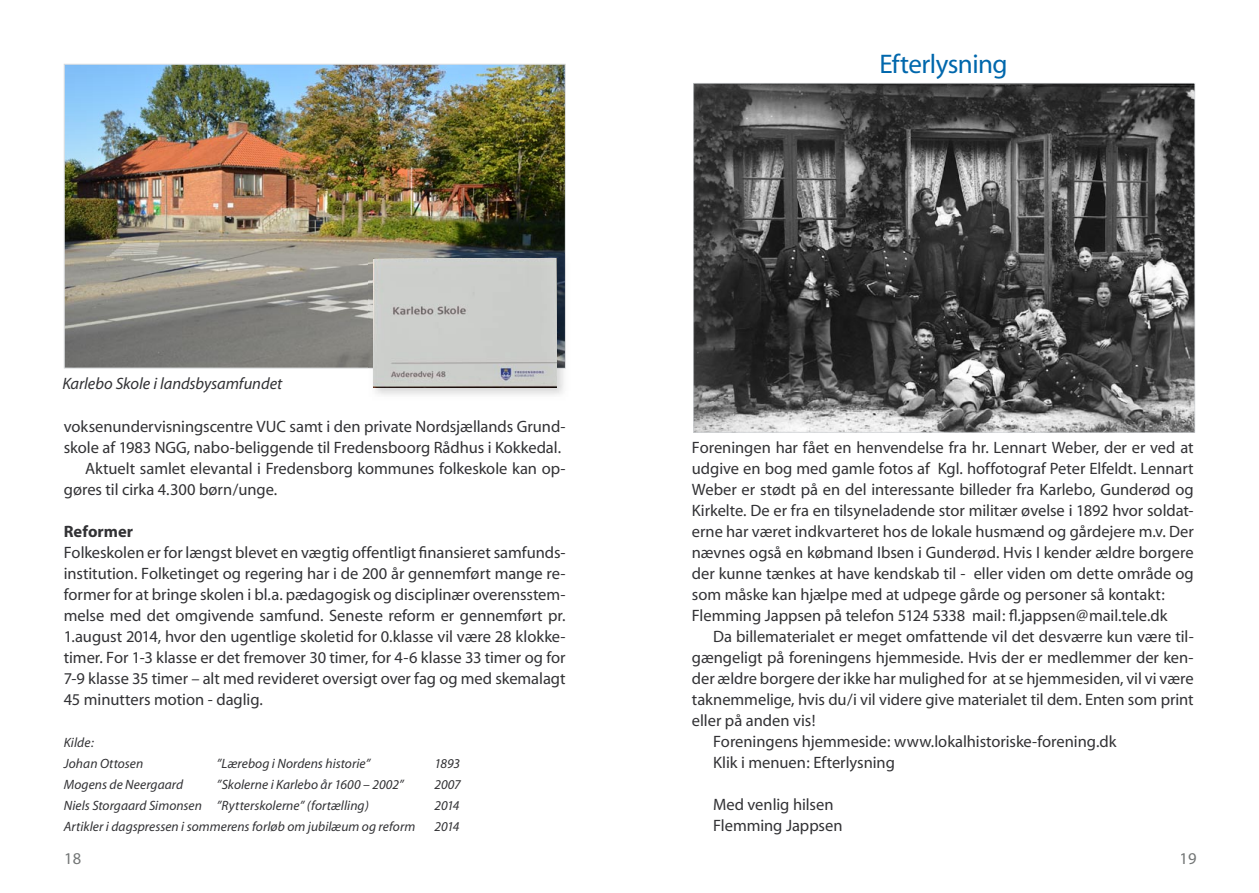
<style>
.page{position:relative;width:1259px;height:893px;background:#fff}
.page>*{position:absolute;margin:0;border:0;box-sizing:border-box;transform-origin:0 0}
.t1{font:27px "Myriad";letter-spacing:-.02em;color:#0067ac}
.t2{font:16.5px/21px "Myriad";color:#323235}
.t3{font:italic 16.5px "Myriad";letter-spacing:-.005em;color:#323235}
.t4{font:700 16.5px "Myriad";color:#323235}
.t5{font:16.5px "Myriad";color:#737676}
.t6{font:italic 13.5px/21px "Myriad";letter-spacing:.005em;color:#323235}
</style>
<div class="page">
<img style="left:64px;top:64px;width:502px;height:305px">
<img style="left:373px;top:369px;width:191px;height:26px">
<img style="left:368px;top:253px;width:198px;height:116px">
<img style="left:374px;top:258px;width:182px;height:130px">
<img style="left:694px;top:84px;width:500px;height:348px">
<hr style="left:693px;top:83px;width:1px;height:349px;background:#d0d3d6">
<hr style="left:693px;top:432px;width:501px;height:1px;background:#d0d3d6">
<hr style="left:1194px;top:83px;width:1px;height:349px;background:#d0d3d6">
<hr style="left:693px;top:83px;width:501px;height:1px;background:#d0d3d6">
<p class="t3" style="left:62px;top:375px;width:221px">Karlebo Skole i landsbysamfundet</p>
<p class="t2" style="left:64px;top:417px;width:503px">voksenundervisningscentre VUC samt i den private Nordsjællands Grund-</p>
<p class="t2" style="left:64px;top:438px;width:499px">skole af 1983 NGG, nabo-beliggende til Fredensboorg Rådhus i Kokkedal.</p>
<p class="t2" style="left:85px;top:459px;width:482px">Aktuelt samlet elevantal i Fredensborg kommunes folkeskole kan op-</p>
<p class="t2" style="left:64px;top:480px;width:215px">gøres til cirka 4.300 børn/unge.</p>
<p class="t4" style="left:64px;top:523px;width:71px">Reformer</p>
<p class="t2" style="left:64px;top:543px;width:503px;text-align:justify">Folkeskolen er for længst blevet en vægtig offentligt finansieret samfunds&shy;institution. Folketinget og regering har i de 200 år gennemført mange re&shy;former for at bringe skolen i bl.a. pædagogisk og disciplinær overensstem&shy;melse med det omgivende samfund. Seneste reform er gennemført pr.<br>1.august 2014, hvor den ugentlige skoletid for 0.klasse vil være 28 klokke&shy;timer. For 1-3 klasse er det fremover 30 timer, for 4-6 klasse 33 timer og for 7-9 klasse 35 timer – alt med revideret oversigt over fag og med skemalagt 45 minutters motion - daglig.</p>
<p class="t6" style="left:64px;top:733px;width:81px">Kilde:<br>Johan Ottosen</p>
<p class="t6" style="left:217px;top:754px;width:155px">”Lærebog i Nordens historie”</p>
<p class="t6" style="left:434px;top:754px;width:27px">1893</p>
<p class="t6" style="left:64px;top:775px;width:121px">Mogens de Neergaard</p>
<p class="t6" style="left:217px;top:775px;width:188px">”Skolerne i Karlebo år 1600 – 2002”</p>
<p class="t6" style="left:434px;top:775px;width:28px">2007</p>
<p class="t6" style="left:64px;top:796px;width:306px">Niels Storgaard Simonsen ”Rytterskolerne” (fortælling)</p>
<p class="t6" style="left:434px;top:796px;width:27px">2014</p>
<p class="t6" style="left:64px;top:817px;width:353px">Artikler i dagspressen i sommerens forløb om jubilæum og reform</p>
<p class="t6" style="left:434px;top:817px;width:27px">2014</p>
<h1 class="t1" style="left:879px;top:51px;width:130px">Efterlysning</h1>
<p class="t2" style="left:692px;top:438px;width:503px">Foreningen har fået en henvendelse fra hr. Lennart Weber, der er ved at udgive en bog med gamle fotos af Kgl. hoffotograf Peter Elfeldt. Lennart Weber er stødt på en del interessante billeder fra Karlebo, Gunderød og Kirkelte. De er fra en tilsyneladende stor militær øvelse i 1892 hvor soldat&shy;erne har været indkvarteret hos de lokale husmænd og gårdejere m.v. Der nævnes også en købmand Ibsen i Gunderød. Hvis I kender ældre borgere der kunne tænkes at have kendskab til - eller viden om dette område og som måske kan hjælpe med at udpege gårde og personer så kontakt:<br>Flemming Jappsen på telefon 5124 5338 mail: fl.jappsen@mail.tele.dk</p>
<p class="t2" style="left:713px;top:627px;width:482px">Da billematerialet er meget omfattende vil det desværre kun være til-</p>
<p class="t2" style="left:692px;top:648px;width:503px">gængeligt på foreningens hjemmeside. Hvis der er medlemmer der ken-</p>
<p class="t2" style="left:692px;top:669px;width:503px">der ældre borgere der ikke har mulighed for at se hjemmesiden, vil vi være</p>
<p class="t2" style="left:692px;top:690px;width:503px">taknemmelige, hvis du/i vil videre give materialet til dem. Enten som print</p>
<p class="t2" style="left:692px;top:711px;width:125px">eller på anden vis!</p>
<p class="t2" style="left:713px;top:732px;width:405px">Foreningens hjemmeside: www.lokalhistoriske-forening.dk</p>
<p class="t2" style="left:713px;top:753px;width:183px">Klik i menuen: Efterlysning</p>
<p class="t2" style="left:713px;top:795px;width:131px">Med venlig hilsen<br>Flemming Jappsen</p>
<p class="t5" style="left:64px;top:850px;width:19px">18</p>
<p class="t5" style="left:1179px;top:850px;width:19px">19</p>
</div>
